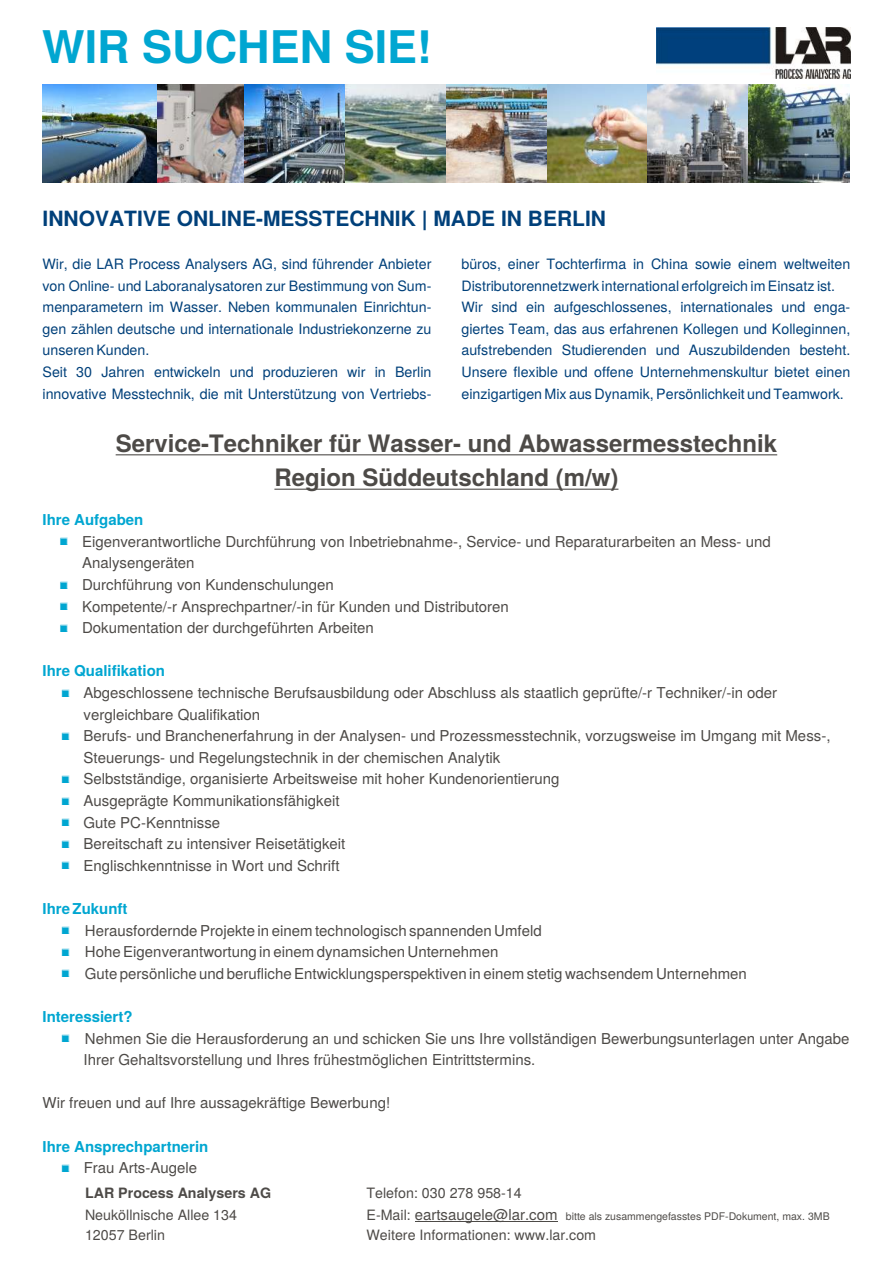
<style>
.page{position:relative;width:894px;height:1263px;background:#fff}
.page>*{position:absolute;margin:0;border:0;box-sizing:border-box;transform-origin:0 0}
.t1{font:700 45px "Te X Gyre Heros";color:#00a6d1}
.t2{font:700 24px/34.3px "Te X Gyre Heros";color:#4d4a47;text-align:center}
.t3{font:700 21px "Te X Gyre Heros";color:#00407a}
.t4{font:15px/21.6px "Te X Gyre Heros";color:#4d4a47}
.t5{font:700 15px "Te X Gyre Heros";color:#00a6d1}
.t6{font:14.25px "Te X Gyre Heros";color:#00407a}
.t7{font:14.25px "Te X Gyre Heros";color:#4d4a47}
.t8{font:700 14.25px "Te X Gyre Heros";color:#4d4a47}
.t9{font:10.5px "Te X Gyre Heros";color:#4d4a47}
.s1{font-size:14.25px}
</style>
<div class="page">
<img style="left:656px;top:27px;width:194px;height:51px">
<hr style="left:116px;top:454px;width:661px;height:1px;background:#4d4a47">
<hr style="left:274px;top:489px;width:344px;height:1px;background:#4d4a47">
<img style="left:157px;top:85px;width:87px;height:97px">
<img style="left:43px;top:85px;width:114px;height:97px">
<img style="left:244px;top:85px;width:102px;height:97px">
<img style="left:346px;top:85px;width:100px;height:97px">
<img style="left:446px;top:85px;width:101px;height:97px">
<img style="left:547px;top:85px;width:101px;height:97px">
<img style="left:648px;top:85px;width:101px;height:97px">
<img style="left:749px;top:85px;width:101px;height:97px">
<hr style="left:415px;top:1221px;width:143px;height:1px;background:#4d4a47">
<h1 class="t1" style="left:42px;top:28px;width:392px">WIR SUCHEN SIE!</h1>
<h3 class="t3" style="left:43px;top:209px;width:565px">INNOVATIVE ONLINE-MESSTECHNIK | MADE IN BERLIN</h3>
<p class="t6" style="left:43px;top:258px;width:390px">Wir, die LAR Process Analysers AG, sind führender Anbieter</p>
<p class="t6" style="left:461px;top:258px;width:390px">büros, einer Tochterfirma in China sowie einem weltweiten</p>
<p class="t6" style="left:43px;top:279px;width:390px">von Online- und Laboranalysatoren zur Bestimmung von Sum-</p>
<p class="t6" style="left:461px;top:279px;width:375px">Distributorennetzwerk international erfolgreich im Einsatz ist.</p>
<p class="t6" style="left:43px;top:301px;width:390px">menparametern im Wasser. Neben kommunalen Einrichtun-</p>
<p class="t6" style="left:461px;top:301px;width:390px">Wir sind ein aufgeschlossenes, internationales und enga-</p>
<p class="t6" style="left:43px;top:323px;width:390px">gen zählen deutsche und internationale Industriekonzerne zu</p>
<p class="t6" style="left:461px;top:323px;width:390px">giertes Team, das aus erfahrenen Kollegen und Kolleginnen,</p>
<p class="t6" style="left:43px;top:344px;width:108px">unseren Kunden.</p>
<p class="t6" style="left:461px;top:344px;width:390px">aufstrebenden Studierenden und Auszubildenden besteht.</p>
<p class="t6" style="left:43px;top:366px;width:390px">Seit 30 Jahren entwickeln und produzieren wir in Berlin</p>
<p class="t6" style="left:461px;top:366px;width:390px">Unsere flexible und offene Unternehmenskultur bietet einen</p>
<p class="t6" style="left:43px;top:387px;width:390px">innovative Messtechnik, die mit Unterstützung von Vertriebs-</p>
<p class="t6" style="left:461px;top:387px;width:384px">einzigartigen Mix aus Dynamik, Persönlichkeit und Teamwork.</p>
<h2 class="t2" style="left:116px;top:428px;width:663px">Service-Techniker für Wasser- und Abwassermesstechnik<br>Region Süddeutschland (m/w)</h2>
<p class="t5" style="left:43px;top:513px;width:102px">Ihre Aufgaben</p>
<p class="t4" style="left:82px;top:532px;width:690px">Eigenverantwortliche Durchführung von Inbetriebnahme-, Service- und Reparaturarbeiten an Mess- und Analysengeräten<br>Durchführung von Kundenschulungen<br>Kompetente/-r Ansprechpartner/-in für Kunden und Distributoren<br>Dokumentation der durchgeführten Arbeiten</p>
<p class="t5" style="left:43px;top:665px;width:124px">Ihre Qualifikation</p>
<p class="t4" style="left:84px;top:683px;width:695px">Abgeschlossene technische Berufsausbildung oder Abschluss als staatlich geprüfte/-r Techniker/-in oder vergleichbare Qualifikation</p>
<p class="t4" style="left:84px;top:726px;width:748px">Berufs- und Branchenerfahrung in der Analysen- und Prozessmesstechnik, vorzugsweise im Umgang mit Mess-,<br>Steuerungs- und Regelungstechnik in der chemischen Analytik</p>
<p class="t4" style="left:84px;top:769px;width:478px">Selbstständige, organisierte Arbeitsweise mit hoher Kundenorientierung Ausgeprägte Kommunikationsfähigkeit<br>Gute PC-Kenntnisse<br>Bereitschaft zu intensiver Reisetätigkeit<br>Englischkenntnisse in Wort und Schrift</p>
<p class="t5" style="left:43px;top:902px;width:87px">Ihre Zukunft</p>
<p class="t4" style="left:85px;top:921px;width:663px">Herausfordernde Projekte in einem technologisch spannenden Umfeld<br>Hohe Eigenverantwortung in einem dynamsichen Unternehmen<br>Gute persönliche und berufliche Entwicklungsperspektiven in einem stetig wachsendem Unternehmen</p>
<p class="t5" style="left:43px;top:1010px;width:92px">Interessiert?</p>
<p class="t4" style="left:84px;top:1029px;width:767px">Nehmen Sie die Herausforderung an und schicken Sie uns Ihre vollständigen Bewerbungsunterlagen unter Angabe<br>Ihrer Gehaltsvorstellung und Ihres frühestmöglichen Eintrittstermins.</p>
<p class="t4" style="left:43px;top:1093px;width:349px">Wir freuen und auf Ihre aussagekräftige Bewerbung!</p>
<p class="t5" style="left:43px;top:1140px;width:167px">Ihre Ansprechpartnerin</p>
<p class="t4" style="left:84px;top:1158px;width:115px">Frau Arts-Augele</p>
<p class="t8" style="left:85px;top:1187px;width:188px">LAR Process Analysers AG</p>
<p class="t7" style="left:367px;top:1187px;width:157px">Telefon: 030 278 958-14</p>
<p class="t7" style="left:85px;top:1209px;width:154px">Neuköllnische Allee 134</p>
<p class="t4" style="left:367px;top:1205px;width:193px"><span class="s1">E-Mail:</span> eartsaugele@lar.com</p>
<p class="t7" style="left:85px;top:1229px;width:81px">12057 Berlin</p>
<p class="t7" style="left:367px;top:1229px;width:231px">Weitere Informationen: www.lar.com</p>
<p class="t9" style="left:566px;top:1212px;width:265px">bitte als zusammengefasstes PDF-Dokument, max. 3MB</p>
</div>
